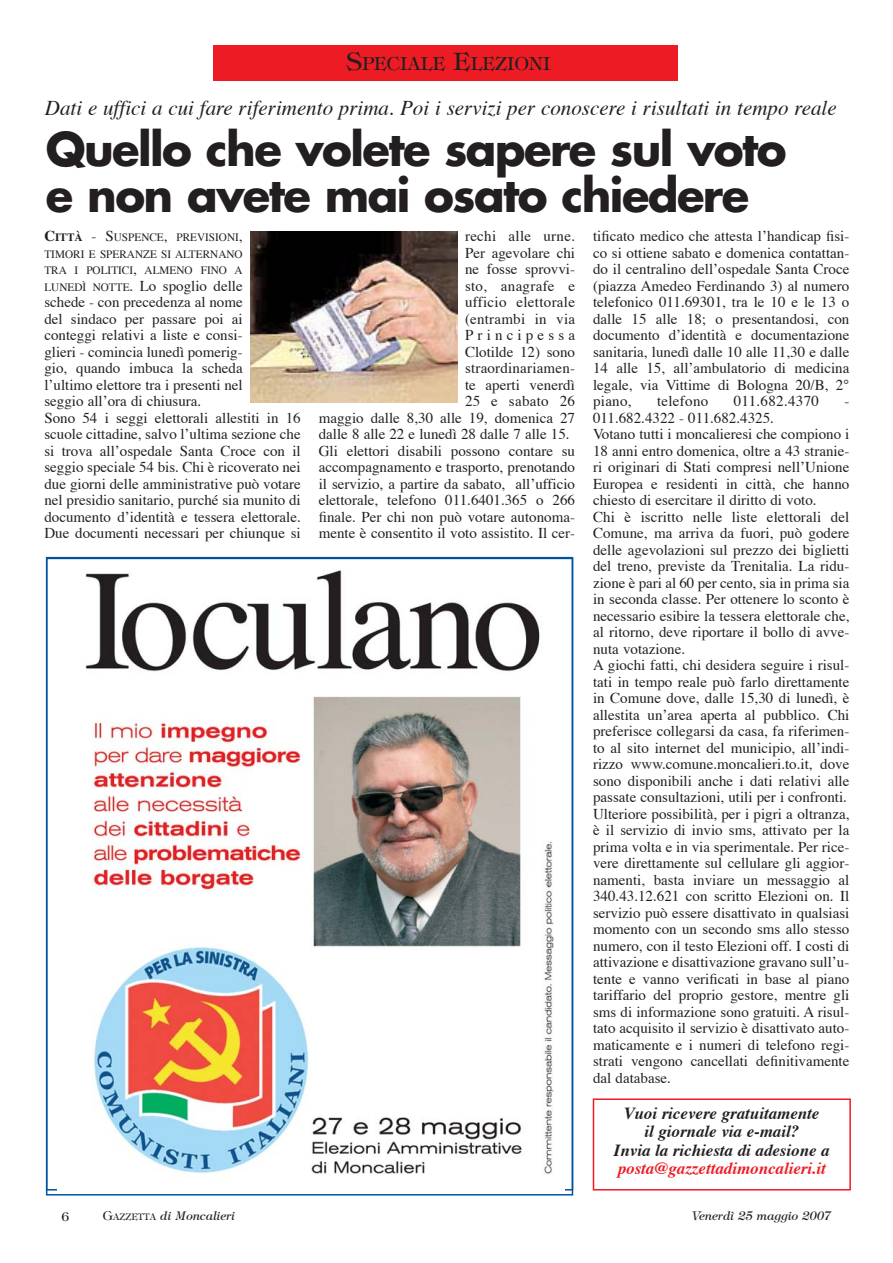
<style>
.page{position:relative;width:893px;height:1263px;background:#fff}
.page>*{position:absolute;margin:0;border:0;box-sizing:border-box;transform-origin:0 0}
.t1{font:700 45px/46.5px "Futura";letter-spacing:-.035em;color:#231f20}
.t2{font:italic 21px "Times";color:#231f20}
.t3{font:18px "Tiffany";color:#231f20}
.t4{font:italic 700 16.95px/18.5px "Times";color:#231f20;text-align:center}
.t5{font:15px/16.5px "Times";color:#231f20}
.t6{font:15px "Times";letter-spacing:.02em;color:#231f20}
.t7{font:15px "Times";letter-spacing:.28em;color:#231f20}
.t8{font:italic 12px "Tiffany";color:#231f20}
.t9{font:12px "Tiffany";color:#231f20}
.t10{font:11.25px/16.5px "Times";color:#231f20;text-align:justify}
.s1{font-size:24px}
.s2{font-weight:700;font-size:15px}
.s3{font-weight:700}
.s4{font-size:15px}
.s5{font-size:11.25px}
.s6{color:#ed1c24}
.s7{font-style:normal}
.s8{font-style:normal;font-size:9px}
</style>
<div class="page">
<div style="left:214px;top:45px;width:464px;height:36px;background:#ed1c24"></div>
<img style="left:250px;top:232px;width:207px;height:171px">
<div style="left:593px;top:1098px;width:258px;height:92px;border:2px solid #ed1c24"></div>
<img style="left:85px;top:570px;width:469px;height:605px">
<div style="left:46px;top:558px;width:527px;height:637px;border:2px solid #00549e"></div>
<p class="t3" style="left:346px;top:56px;width:206px"><span class="s1">S</span>PECIALE <span class="s1">E</span>LEZIONI</p>
<p class="t2" style="left:45px;top:99px;width:793px">Dati e uffici a cui fare riferimento prima. Poi i servizi per conoscere i risultati in tempo reale</p>
<p class="t1" style="left:46px;top:129px;width:742px">Quello che volete sapere sul voto e non avete mai osato chiedere</p>
<p class="t10" style="left:44px;top:230px;width:200px"><span class="s2">C</span><span class="s3">ITTÀ</span> <span class="s4">- S</span>USPENCE<span class="s4">,</span> PREVISIONI<span class="s4">, </span>TIMORI E SPERANZE SI ALTERNANO TRA I POLITICI<span class="s4">,</span> ALMENO FINO A</p>
<p class="t5" style="left:44px;top:279px;width:258px"><span class="s5">LUNEDÌ NOTTE</span>. Lo spoglio delle<br>schede - con precedenza al nome<br>del sindaco per passare poi ai<br>conteggi relativi a liste e consi-<br>glieri - comincia lunedì pomerig-<br>gio, quando imbuca la scheda<br>l’ultimo elettore tra i presenti nel<br>seggio all’ora di chiusura.<br>Sono 54 i seggi elettorali allestiti in 16 scuole cittadine, salvo l’ultima sezione che si trova all’ospedale Santa Croce con il seggio speciale 54 bis. Chi è ricoverato nei due giorni delle amministrative può votare nel presidio sanitario, purché sia munito di documento d’identità e tessera elettorale.<br>Due documenti necessari per chiunque si</p>
<p class="t6" style="left:465px;top:230px;width:112px">rechi alle urne.</p>
<p class="t5" style="left:465px;top:246px;width:112px">Per agevolare chi</p>
<p class="t5" style="left:465px;top:262px;width:112px">ne fosse sprovvi-</p>
<p class="t6" style="left:465px;top:279px;width:112px">sto, anagrafe e</p>
<p class="t6" style="left:465px;top:296px;width:112px">ufficio elettorale</p>
<p class="t5" style="left:465px;top:312px;width:112px">(entrambi in via</p>
<p class="t7" style="left:465px;top:329px;width:112px">Principessa</p>
<p class="t5" style="left:465px;top:345px;width:112px">Clotilde 12) sono</p>
<p class="t5" style="left:465px;top:361px;width:112px">straordinariamen-</p>
<p class="t5" style="left:465px;top:378px;width:112px">te aperti venerdì</p>
<p class="t6" style="left:465px;top:395px;width:112px">25 e sabato 26</p>
<p class="t5" style="left:319px;top:411px;width:258px">maggio dalle 8,30 alle 19, domenica 27</p>
<p class="t5" style="left:319px;top:427px;width:252px">dalle 8 alle 22 e lunedì 28 dalle 7 alle 15.</p>
<p class="t5" style="left:319px;top:444px;width:258px">Gli elettori disabili possono contare su</p>
<p class="t5" style="left:319px;top:460px;width:258px">accompagnamento e trasporto, prenotando</p>
<p class="t5" style="left:319px;top:477px;width:258px">il servizio, a partire da sabato, all’ufficio</p>
<p class="t5" style="left:319px;top:493px;width:258px">elettorale, telefono 011.6401.365 o 266</p>
<p class="t5" style="left:319px;top:510px;width:258px">finale. Per chi non può votare autonoma-</p>
<p class="t5" style="left:319px;top:526px;width:258px">mente è consentito il voto assistito. Il cer-</p>
<p class="t5" style="left:593px;top:229px;width:258px;text-align:justify">tificato medico che attesta l’handicap fisi&shy;co si ottiene sabato e domenica contattan&shy;do il centralino dell’ospedale Santa Croce (piazza Amedeo Ferdinando 3) al numero telefonico 011.69301, tra le 10 e le 13 o dalle 15 alle 18; o presentandosi, con documento d’identità e documentazione sanitaria, lunedì dalle 10 alle 11,30 e dalle 14 alle 15, all’ambulatorio di medicina legale, via Vittime di Bologna 20/B, 2° piano,</p>
<p class="t6" style="left:657px;top:395px;width:53px">telefono</p>
<p class="t6" style="left:734px;top:395px;width:87px">011.682.4370</p>
<p class="t5" style="left:844px;top:394px;width:6px">-</p>
<p class="t5" style="left:593px;top:411px;width:258px">011.682.4322 - 011.682.4325.<br>Votano tutti i moncalieresi che compiono i 18 anni entro domenica, oltre a 43 stranie&shy;ri originari di Stati compresi nell’Unione Europea e residenti in città, che hanno chiesto di esercitare il diritto di voto.<br>Chi è iscritto nelle liste elettorali del Comune, ma arriva da fuori, può godere delle agevolazioni sul prezzo dei biglietti del treno, previste da Trenitalia. La ridu&shy;zione è pari al 60 per cento, sia in prima sia in seconda classe. Per ottenere lo sconto è necessario esibire la tessera elettorale che, al ritorno, deve riportare il bollo di avve&shy;nuta votazione.<br>A giochi fatti, chi desidera seguire i risul&shy;tati in tempo reale può farlo direttamente in Comune dove, dalle 15,30 di lunedì, è allestita un’area aperta al pubblico. Chi preferisce collegarsi da casa, fa riferimen&shy;to al sito internet del municipio, all’indi&shy;rizzo www.comune.moncalieri.to.it, dove sono disponibili anche i dati relativi alle passate consultazioni, utili per i confronti.<br>Ulteriore possibilità, per i pigri a oltranza, è il servizio di invio sms, attivato per la prima volta e in via sperimentale. Per rice&shy;vere direttamente sul cellulare gli aggior&shy;namenti, basta inviare un messaggio al 340.43.12.621 con scritto Elezioni on. Il servizio può essere disattivato in qualsiasi momento con un secondo sms allo stesso numero, con il testo Elezioni off. I costi di attivazione e disattivazione gravano sull’u&shy;tente e vanno verificati in base al piano tariffario del proprio gestore, mentre gli sms di informazione sono gratuiti. A risul&shy;tato acquisito il servizio è disattivato auto&shy;maticamente e i numeri di telefono regi&shy;strati vengono cancellati definitivamente dal database.</p>
<p class="t4" style="left:614px;top:1105px;width:217px">Vuoi ricevere gratuitamente<br>il giornale via e-mail?<br>Invia la richiesta di adesione a <span class="s6">posta@gazzettadimoncalieri.it</span></p>
<p class="t9" style="left:62px;top:1211px;width:9px">6</p>
<p class="t8" style="left:103px;top:1211px;width:133px"><span class="s7">G</span><span class="s8">AZZETTA</span> di Moncalieri</p>
<p class="t8" style="left:691px;top:1211px;width:142px">Venerdì 25 maggio 2007</p>
</div>
